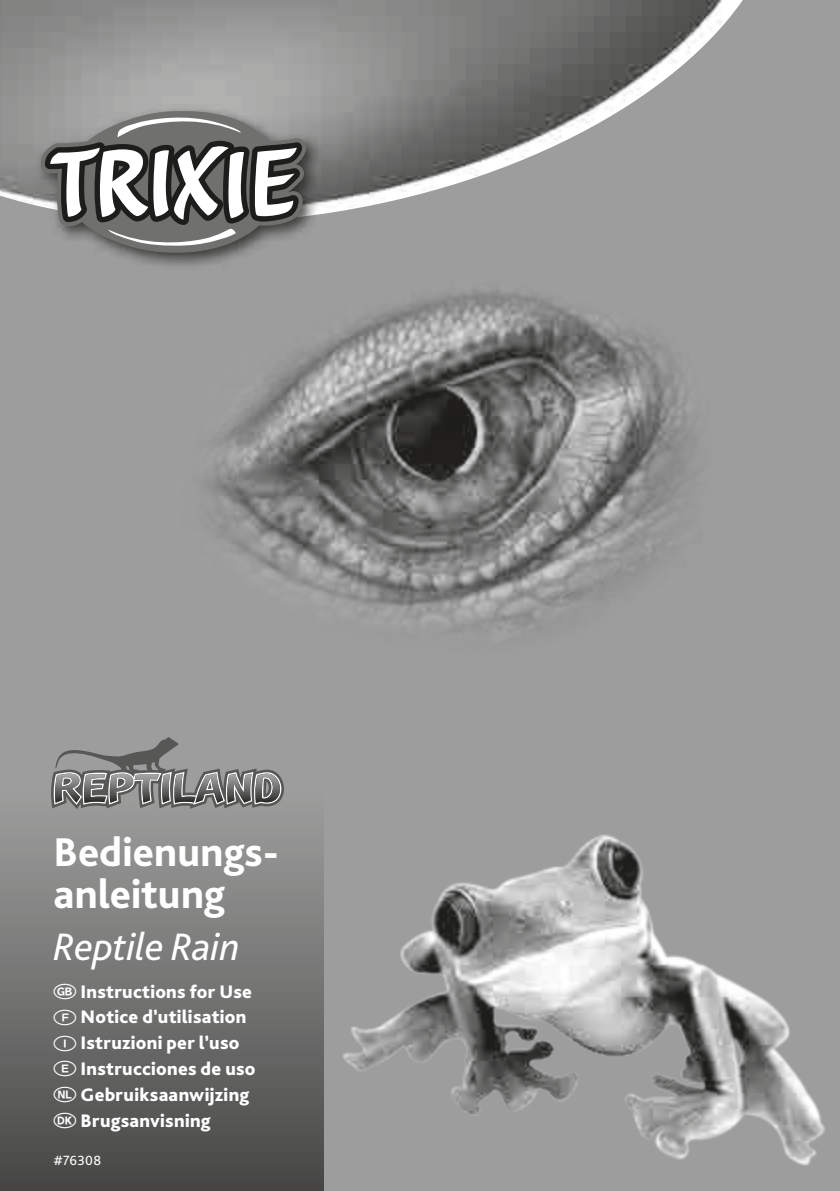
<style>
.page{position:relative;width:840px;height:1191px;background:#fff}
.page>*{position:absolute;margin:0;border:0;box-sizing:border-box;transform-origin:0 0}
.t1{font:800 42px/42px "Bliss Pro";color:#fff}
.t2{font:italic 40px "Bliss Pro";letter-spacing:-.005em;color:#fff}
.t3{font:800 19px/26px "Bliss Pro";letter-spacing:.015em;color:#fff}
.t4{font:14px "Bliss Pro";letter-spacing:.02em;color:#fff}
</style>
<div class="page">
<div style="left:0;top:0;width:839px;height:1191px;background:#9d9d9d"></div>
<div style="left:0;top:788px;width:323px;height:403px;background:linear-gradient(to bottom,#9f9f9f,#474746)"></div>
<svg style="left:51px;top:737px;width:233px;height:72px;background:#8a8a8a"></svg>
<img style="left:143px;top:256px;width:604px;height:412px">
<img style="left:0;top:0;width:760px;height:234px">
<div style="left:34px;top:104px;width:289px;height:166px;background:#1d1d1b;opacity:.75"></div>
<svg style="left:40px;top:109px;width:266px;height:149px"></svg>
<img style="left:301px;top:791px;width:538px;height:397px">
<svg style="left:54px;top:983px;width:22px;height:16px"></svg>
<svg style="left:54px;top:1009px;width:22px;height:15px"></svg>
<svg style="left:54px;top:1035px;width:22px;height:15px"></svg>
<svg style="left:54px;top:1061px;width:22px;height:15px"></svg>
<svg style="left:54px;top:1087px;width:22px;height:15px"></svg>
<svg style="left:54px;top:1113px;width:22px;height:15px"></svg>
<h1 class="t1" style="left:53px;top:830px;width:226px">Bedienungs&shy;anleitung</h1>
<h2 class="t2" style="left:53px;top:922px;width:188px">Reptile Rain</h2>
<p class="t3" style="left:80px;top:977px;width:176px">Instructions for Use<br>Notice d’utilisation<br>Istruzioni per l’uso<br>Instrucciones de uso<br>Gebruiksaanwijzing<br>Brugsanvisning</p>
<p class="t4" style="left:53px;top:1151px;width:49px">#76308</p>
</div>
